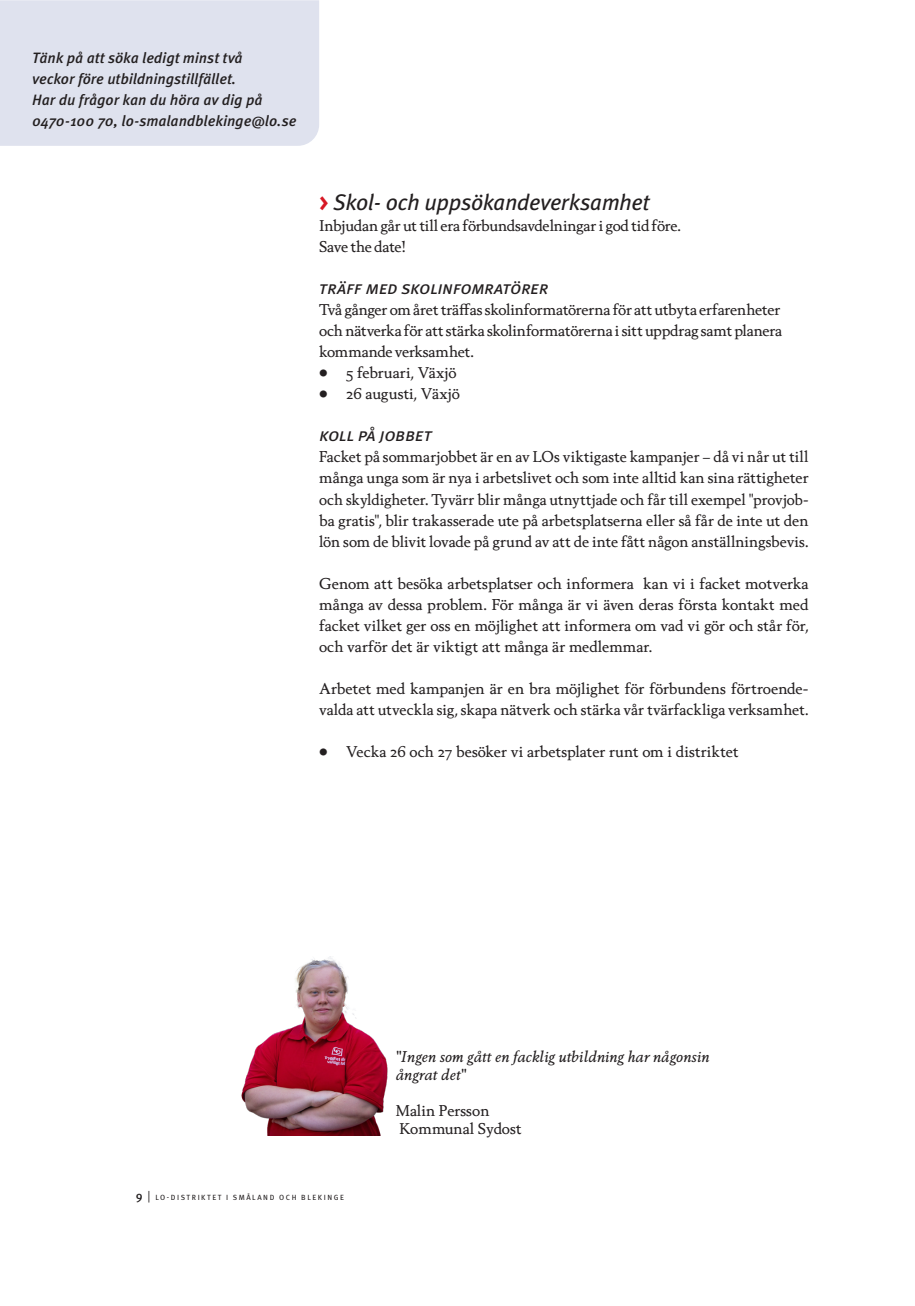
<style>
.page{position:relative;width:915px;height:1306px;background:#fff}
.page>*{position:absolute;margin:0;border:0;box-sizing:border-box;transform-origin:0 0}
.Mellanrubrik{font:italic 22.5px "Meta Pro";letter-spacing:-.02em;color:#231f20}
.Mellanrubrik-2{font:italic 18px "Meta Pro";letter-spacing:-.015em;color:#231f20}
.Brödingång{font:15px/21px "Berling Nova Text Pro";color:#231f20;text-align:justify}
.Underrubrik{font:15px/21px "Berling Nova Text Pro";letter-spacing:-.015em;color:#231f20}
.Fakta_-_ingång{font:italic 500 15px/21px "Meta Pro";letter-spacing:-.005em;color:#231f20}
.t1{font:italic 15px/18px "Berling Nova Text Pro";color:#231f20}
.t2{font:7.5px "Meta Pro";letter-spacing:.21em;color:#231f20}
.s1{font-weight:700;font-style:normal;color:#d71824}
.s2{font-weight:500;font-size:12px}
.s3{font-family:"Meta Pro Norm";font-size:12px}
</style>
<div class="page">
<img style="left:241px;top:956px;width:147px;height:179px">
<div style="left:0;top:0;width:319px;height:146px;background:#dfe2ee"></div>
<p class="Fakta_-_ingång" style="left:32px;top:47px;width:266px">Tänk på att söka ledigt minst två<br>veckor före utbildningstillfället.<br>Har du frågor kan du höra av dig på 0470-100 70, lo-smalandblekinge@lo.se</p>
<p class="Mellanrubrik" style="left:319px;top:185px;width:331px"><span class="s1">&gt;</span> Skol- och uppsökandeverksamhet</p>
<p class="Underrubrik" style="left:319px;top:215px;width:363px">Inbjudan går ut till era förbundsavdelningar i god tid före.</p>
<p class="Underrubrik" style="left:319px;top:236px;width:88px">Save the date!</p>
<p class="Mellanrubrik-2" style="left:319px;top:274px;width:58px">Träff med</p>
<p class="Mellanrubrik-2" style="left:401px;top:274px;width:10px">skol</p>
<p class="Mellanrubrik-2" style="left:437px;top:274px;width:112px">infomratörer</p>
<p class="Underrubrik" style="left:319px;top:299px;width:464px">Två gånger om året träffas skolinformatörerna för att utbyta erfarenheter och nätverka för att stärka skolinformatörerna i sitt uppdrag samt planera kommande verksamhet.</p>
<p class="Brödingång" style="left:319px;top:362px;width:139px">• 5 februari, Växjö</p>
<p class="Brödingång" style="left:319px;top:383px;width:142px">• 26 augusti, Växjö</p>
<p class="Mellanrubrik-2" style="left:319px;top:421px;width:76px">Koll på jobbet</p>
<p class="Brödingång" style="left:319px;top:446px;width:491px">Facket på sommarjobbet är en av LOs viktigaste kampanjer – då vi når ut till många unga som är nya i arbetslivet och som inte alltid kan sina rättigheter och skyldigheter. Tyvärr blir många utnyttjade och får till exempel "provjob&shy;ba gratis", blir trakasserade ute på arbetsplatserna eller så får de inte ut den lön som de blivit lovade på grund av att de inte fått någon anställningsbevis.</p>
<p class="Brödingång" style="left:319px;top:572px;width:491px">Genom att besöka arbetsplatser och informera kan vi i facket motverka många av dessa problem. För många är vi även deras första kontakt med facket vilket ger oss en möjlighet att informera om vad vi gör och står för, och varför det är viktigt att många är medlemmar.</p>
<p class="Brödingång" style="left:319px;top:677px;width:491px">Arbetet med kampanjen är en bra möjlighet för förbundens förtroende&shy;valda att utveckla sig, skapa nätverk och stärka vår tvärfackliga verksamhet.</p>
<p class="Brödingång" style="left:319px;top:740px;width:421px">• Vecka 26 och 27 besöker vi arbetsplater runt om i distriktet</p>
<p class="t1" style="left:395px;top:1047px;width:315px">"Ingen som gått en facklig utbildning har någonsin ångrat det"</p>
<p class="Brödingång" style="left:395px;top:1100px;width:95px">Malin Persson</p>
<p class="Brödingång" style="left:399px;top:1118px;width:124px">Kommunal Sydost</p>
<p class="t2" style="left:136px;top:1191px;width:68px"><span class="s2">9</span> <span class="s3">|</span> LO-DI STRIKTET</p>
<p class="t2" style="left:226px;top:1191px;width:38px">I SMÅ LAND</p>
<p class="t2" style="left:279px;top:1191px;width:13px">OCH</p>
<p class="t2" style="left:301px;top:1191px;width:18px">BLEKINGE</p>
</div>
